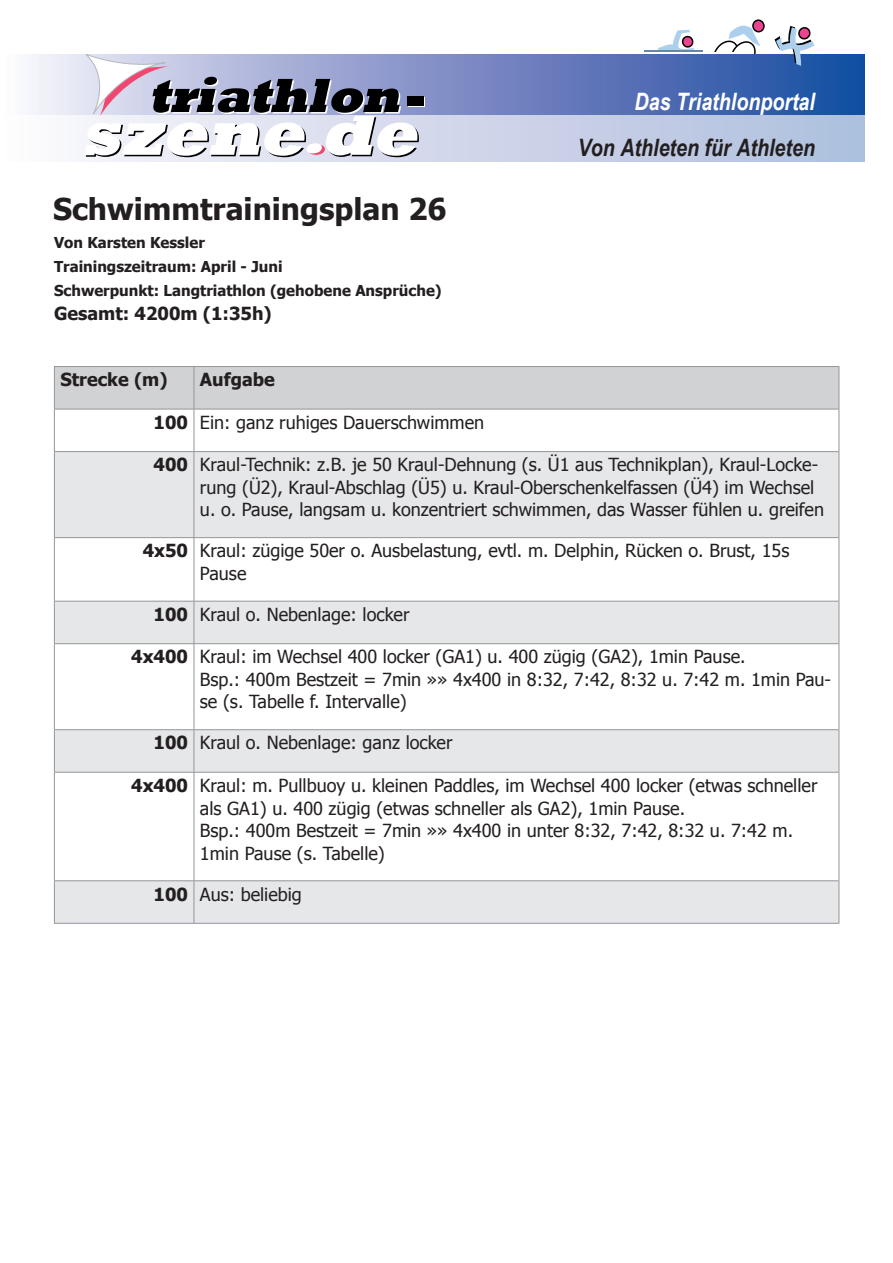
<style>
.page{position:relative;width:893px;height:1263px;background:#fff}
.page>*{position:absolute;margin:0;border:0;box-sizing:border-box;transform-origin:0 0}
.t1{font:700 30px "Tahoma";color:#231f20}
.t2{font:italic 700 24px "Arial Narrow";color:#231f20}
.t3{font:italic 700 24px "Arial Narrow";color:#fff}
.t4{font:18px/22.5px "Tahoma";color:#231f20}
.t5{font:700 18px "Tahoma";color:#231f20}
.t6{font:700 15px/24px "Tahoma";color:#231f20}
.s1{font-weight:700}
</style>
<div class="page">
<div style="left:753px;top:20px;width:11px;height:12px;background:#ed4492;border-radius:5px"></div>
<div style="left:752px;top:19px;width:13px;height:14px;border:2px solid #000;border-radius:5px"></div>
<svg style="left:714px;top:24px;width:46px;height:30px"></svg>
<svg style="left:658px;top:30px;width:36px;height:20px"></svg>
<div style="left:644px;top:50px;width:59px;height:16px;background:#6886a7"></div>
<div style="left:609px;top:52px;width:133px;height:30px;background:#fff"></div>
<div style="left:1px;top:114px;width:864px;height:47px;background:linear-gradient(to right,#fcf9fc,#adbddc)"></div>
<svg style="left:32px;top:54px;width:833px;height:60px;background:#607bbb"></svg>
<svg style="left:775px;top:26px;width:40px;height:40px"></svg>
<div style="left:408px;top:98px;width:17px;height:9px;background:#000"></div>
<div style="left:407px;top:96px;width:16px;height:9px;background:#000"></div>
<svg style="left:83px;top:54px;width:337px;height:103px"></svg>
<div style="left:55px;top:367px;width:784px;height:42px;background:#d1d2d4"></div>
<svg style="left:55px;top:452px;width:784px;height:471px"></svg>
<hr style="left:54px;top:366px;width:140px;height:1px;background:#939598">
<hr style="left:54px;top:367px;width:1px;height:42px;background:#939598">
<hr style="left:194px;top:366px;width:645px;height:1px;background:#939598">
<hr style="left:194px;top:367px;width:1px;height:42px;background:#939598">
<hr style="left:839px;top:367px;width:1px;height:42px;background:#939598">
<hr style="left:54px;top:409px;width:140px;height:1px;background:#939598">
<hr style="left:54px;top:409px;width:1px;height:42px;background:#939598">
<hr style="left:194px;top:409px;width:645px;height:1px;background:#939598">
<hr style="left:194px;top:409px;width:1px;height:42px;background:#939598">
<hr style="left:839px;top:409px;width:1px;height:42px;background:#939598">
<hr style="left:54px;top:451px;width:140px;height:1px;background:#939598">
<hr style="left:54px;top:452px;width:1px;height:85px;background:#939598">
<hr style="left:194px;top:451px;width:645px;height:1px;background:#939598">
<hr style="left:194px;top:452px;width:1px;height:85px;background:#939598">
<hr style="left:839px;top:452px;width:1px;height:85px;background:#939598">
<hr style="left:54px;top:537px;width:140px;height:1px;background:#939598">
<hr style="left:54px;top:538px;width:1px;height:63px;background:#939598">
<hr style="left:194px;top:537px;width:645px;height:1px;background:#939598">
<hr style="left:194px;top:538px;width:1px;height:63px;background:#939598">
<hr style="left:839px;top:538px;width:1px;height:63px;background:#939598">
<hr style="left:54px;top:601px;width:140px;height:1px;background:#939598">
<hr style="left:54px;top:601px;width:1px;height:42px;background:#939598">
<hr style="left:194px;top:601px;width:645px;height:1px;background:#939598">
<hr style="left:194px;top:601px;width:1px;height:42px;background:#939598">
<hr style="left:839px;top:601px;width:1px;height:42px;background:#939598">
<hr style="left:54px;top:643px;width:140px;height:1px;background:#939598">
<hr style="left:54px;top:644px;width:1px;height:85px;background:#939598">
<hr style="left:194px;top:643px;width:645px;height:1px;background:#939598">
<hr style="left:194px;top:644px;width:1px;height:85px;background:#939598">
<hr style="left:839px;top:644px;width:1px;height:85px;background:#939598">
<hr style="left:54px;top:729px;width:140px;height:1px;background:#939598">
<hr style="left:54px;top:730px;width:1px;height:42px;background:#939598">
<hr style="left:194px;top:729px;width:645px;height:1px;background:#939598">
<hr style="left:194px;top:730px;width:1px;height:42px;background:#939598">
<hr style="left:839px;top:730px;width:1px;height:42px;background:#939598">
<hr style="left:54px;top:772px;width:140px;height:1px;background:#939598">
<hr style="left:54px;top:773px;width:1px;height:107px;background:#939598">
<hr style="left:194px;top:772px;width:645px;height:1px;background:#939598">
<hr style="left:194px;top:773px;width:1px;height:107px;background:#939598">
<hr style="left:839px;top:773px;width:1px;height:107px;background:#939598">
<hr style="left:54px;top:880px;width:140px;height:1px;background:#939598">
<hr style="left:54px;top:881px;width:1px;height:42px;background:#939598">
<hr style="left:54px;top:923px;width:140px;height:1px;background:#939598">
<hr style="left:194px;top:880px;width:645px;height:1px;background:#939598">
<hr style="left:194px;top:881px;width:1px;height:42px;background:#939598">
<hr style="left:839px;top:881px;width:1px;height:42px;background:#939598">
<hr style="left:194px;top:923px;width:645px;height:1px;background:#939598">
<h2 class="t3" style="left:635px;top:87px;width:182px">Das Triathlonportal</h2>
<h1 class="t1" style="left:53px;top:188px;width:395px">Schwimmtrainingsplan 26</h1>
<p class="t6" style="left:54px;top:230px;width:389px">Von Karsten Kessler<br>Trainingszeitraum: April - Juni<br>Schwerpunkt: Langtriathlon (gehobene Ansprüche)</p>
<p class="t5" style="left:54px;top:301px;width:219px">Gesamt: 4200m (1:35h)</p>
<h2 class="t2" style="left:578px;top:134px;width:239px">Von Athleten für Athleten</h2>
<p class="t5" style="left:60px;top:367px;width:109px">Strecke (m)</p>
<p class="t5" style="left:200px;top:367px;width:76px">Aufgabe</p>
<p class="t4" style="left:154px;top:410px;width:332px"><span class="s1">100</span> Ein: ganz ruhiges Dauerschwimmen</p>
<p class="t4" style="left:200px;top:453px;width:626px;text-indent:-46px"><span class="s1">400</span> Kraul-Technik: z.B. je 50 Kraul-Dehnung (s. Ü1 aus Technikplan), Kraul-Locke&shy;rung (Ü2), Kraul-Abschlag (Ü5) u. Kraul-Oberschenkelfassen (Ü4) im Wechsel u. o. Pause, langsam u. konzentriert schwimmen, das Wasser fühlen u. greifen</p>
<p class="t4" style="left:200px;top:539px;width:591px;text-indent:-57px"><span class="s1">4x50</span> Kraul: zügige 50er o. Ausbelastung, evtl. m. Delphin, Rücken o. Brust, 15s<br>Pause</p>
<p class="t4" style="left:154px;top:602px;width:257px"><span class="s1">100</span> Kraul o. Nebenlage: locker</p>
<p class="t4" style="left:200px;top:645px;width:633px;text-indent:-69px"><span class="s1">4x400</span> Kraul: im Wechsel 400 locker (GA1) u. 400 zügig (GA2), 1min Pause.<br>Bsp.: 400m Bestzeit = 7min »» 4x400 in 8:32, 7:42, 8:32 u. 7:42 m. 1min Pau&shy;se (s. Tabelle f. Intervalle)</p>
<p class="t4" style="left:154px;top:731px;width:300px"><span class="s1">100</span> Kraul o. Nebenlage: ganz locker</p>
<p class="t4" style="left:200px;top:773px;width:619px;text-indent:-69px"><span class="s1">4x400</span> Kraul: m. Pullbuoy u. kleinen Paddles, im Wechsel 400 locker (etwas schneller als GA1) u. 400 zügig (etwas schneller als GA2), 1min Pause.<br>Bsp.: 400m Bestzeit = 7min »» 4x400 in unter 8:32, 7:42, 8:32 u. 7:42 m.<br>1min Pause (s. Tabelle)</p>
<p class="t4" style="left:154px;top:882px;width:150px"><span class="s1">100</span> Aus: beliebig</p>
</div>
